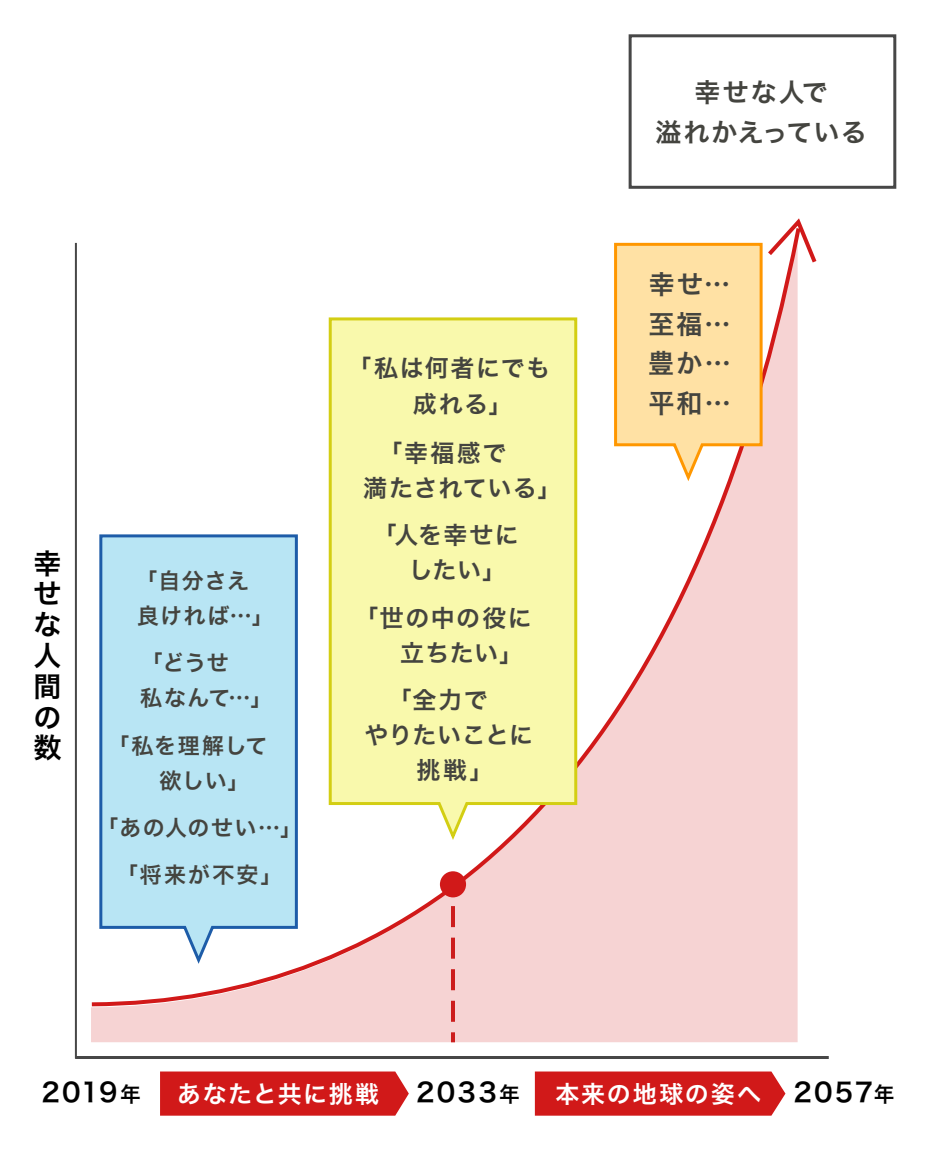
<style>
.page{position:relative;width:930px;height:1150px;background:#fff}
.page>*{position:absolute;margin:0;border:0;box-sizing:border-box;transform-origin:0 0}
.t1{font:28px/30.8px "Hira Kaku Pro W6";color:#000;text-align:justify}
.t2{font:26px/40px "Hira Kaku Pro W6";letter-spacing:.07em;color:#44443f;text-align:center}
.t3{font:26px "Hira Kaku Pro W6";letter-spacing:.08em;color:#000}
.t4{font:24px/35.2px "Hira Kaku Pro W6";letter-spacing:.05em;color:#44443f}
.t5{font:24px "Hira Kaku Pro W6";letter-spacing:.07em;color:#fff}
.t6{font:24px "Hira Kaku Pro W6";letter-spacing:.005em;color:#44443f}
.t7{font:22px/35.2px "Hira Kaku Pro W6";letter-spacing:.06em;color:#44443f}
.t8{font:22px/47.2px "Hira Kaku Pro W6";letter-spacing:.08em;color:#44443f;text-align:center}
.t9{font:22px/35.2px "Hira Kaku Pro W6";letter-spacing:.025em;color:#44443f}
.s1{font-size:20.8px}
.s2{font-size:26px;color:#000}
.s3{font-size:20.8px;color:#000}
</style>
<div class="page">
<div style="left:91px;top:1008px;width:707px;height:34px;background:#f6d3d3"></div>
<hr style="left:77px;top:1056px;width:750px;height:3px;background:#474747">
<hr style="left:75px;top:243px;width:2px;height:816px;background:#474747">
<svg style="left:91px;top:485px;width:707px;height:523px"></svg>
<svg style="left:451px;top:906px;width:4px;height:121px"></svg>
<hr style="left:451px;top:1032px;width:4px;height:10px;background:#cc1d1d">
<div style="left:440px;top:871px;width:26px;height:26px;background:#d11919;border-radius:50%"></div>
<div style="left:160px;top:1072px;width:249px;height:44px;background:#d11919"></div>
<div style="left:535px;top:1072px;width:250px;height:44px;background:#d11919"></div>
<div style="left:629px;top:34px;width:267px;height:155px;border:3px solid #474747"></div>
<svg style="left:98px;top:533px;width:201px;height:435px"></svg>
<svg style="left:614px;top:218px;width:203px;height:267px"></svg>
<svg style="left:327px;top:317px;width:252px;height:527px"></svg>
<p class="t1" style="left:33px;top:547px;width:29px">幸せな人間の数</p>
<p class="t7" style="left:136px;top:562px;width:140px">「自分さえ良ければ…」</p>
<p class="t7" style="left:140px;top:644px;width:134px">「どうせ<br>私なんて…」</p>
<p class="t9" style="left:160px;top:727px;width:109px;text-indent:-52px">「私を理解して欲しい」</p>
<p class="t8" style="left:96px;top:803px;width:207px">「あの人のせい…」「将来が不安」</p>
<p class="t4" style="left:413px;top:350px;width:139px;text-indent:-65px">「私は何者にでも成れる」</p>
<p class="t4" style="left:363px;top:434px;width:200px;text-indent:15px">「幸福感で<br>満たされている」</p>
<p class="t4" style="left:409px;top:517px;width:112px;text-indent:-36px">「人を幸せにしたい」</p>
<p class="t4" style="left:400px;top:599px;width:133px;text-indent:-46px">「世の中の役に立ちたい」</p>
<p class="t4" style="left:388px;top:681px;width:101px">「全力で</p>
<p class="t6" style="left:364px;top:714px;width:170px">やりたいことに</p>
<p class="t4" style="left:417px;top:752px;width:79px">挑戦」</p>
<p class="t2" style="left:655px;top:71px;width:213px">幸せな人で<br>溢れかえっている</p>
<p class="t2" style="left:648px;top:263px;width:84px;text-align:justify">幸せ…至福…豊か…平和…</p>
<p class="t3" style="left:41px;top:1069px;width:101px">2019<span class="s1">年</span></p>
<p class="t5" style="left:177px;top:1072px;width:204px">あなたと共に挑戦</p>
<p class="t3" style="left:416px;top:1069px;width:105px">2033<span class="s1">年</span></p>
<p class="t5" style="left:555px;top:1072px;width:341px">本来の地球の姿へ <span class="s2">2057</span><span class="s3">年</span></p>
</div>
